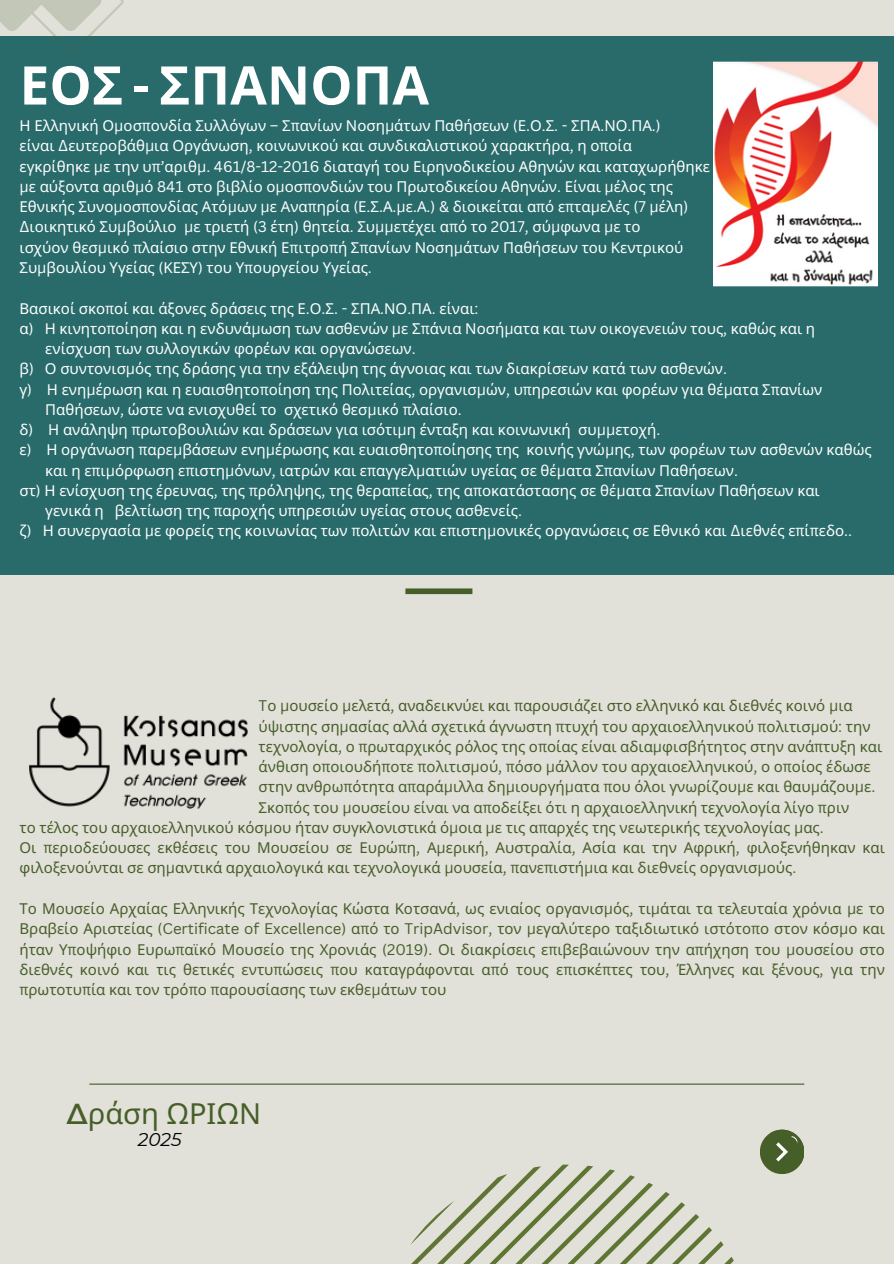
<style>
.page{position:relative;width:894px;height:1264px;background:#fff}
.page>*{position:absolute;margin:0;border:0;box-sizing:border-box;transform-origin:0 0}
.t1{font:700 53.25px "Noto Sans";color:#fff}
.t2{font:28.95px "Noto Sans";color:#465e28}
.t3{font:italic 18.6px "Montserrat";color:#000}
.t4{font:15px/20.2px "Noto Sans";color:#fff}
.t5{font:15px/20.2px "Noto Sans";color:#465e28}
.s1{font-family:"Aileron";font-weight:900}
.s2{font-family:"Canva Sans"}
.s3{font-family:"Montserrat"}
</style>
<div class="page">
<div style="left:0;top:0;width:893px;height:1263px;background:#e1e0d9"></div>
<div style="left:0;top:36px;width:893px;height:539px;background:#296b6b"></div>
<img style="left:713px;top:61px;width:164px;height:225px">
<hr style="left:89px;top:1083px;width:715px;height:1px;background:#465e28">
<div style="left:405px;top:588px;width:67px;height:6px;background:#465e28"></div>
<svg style="left:0;top:0;width:123px;height:53px"></svg>
<svg style="left:410px;top:1164px;width:324px;height:99px"></svg>
<div style="left:760px;top:1129px;width:43px;height:44px;background:#465e28;border-radius:50%"></div>
<svg style="left:766px;top:1129px;width:37px;height:37px"></svg>
<img style="left:29px;top:697px;width:218px;height:111px">
<p class="t1" style="left:20px;top:48px;width:411px">ΕΟΣ <span class="s1">-</span> ΣΠΑΝΟΠΑ</p>
<h1 class="t4" style="left:20px;top:115px;width:642px">Η Ελληνική Ο<span class="s2">μ</span>οσ<span class="s2">π</span>ονδία Συλλόγων <span class="s2">–</span> Σ<span class="s2">π</span>ανίων Νοση<span class="s2">μ</span>άτων Παθήσεων <span class="s2">(</span>Ε<span class="s2">.</span>Ο<span class="s2">.</span>Σ<span class="s2">. -</span> ΣΠΑ<span class="s2">.</span>ΝΟ<span class="s2">.</span>ΠΑ<span class="s2">.)</span></h1>
<p class="t4" style="left:20px;top:135px;width:691px">είναι <span class="s2">Δ</span>ευτεροβάθ<span class="s2">μ</span>ια Οργάνωση<span class="s2">,</span> κοινωνικού και συνδικαλιστικού χαρακτήρα<span class="s2">,</span> η ο<span class="s2">π</span>οία<br>εγκρίθηκε <span class="s2">μ</span>ε την υ<span class="s2">π’</span>αριθ<span class="s2">μ. 461/8-12-2016</span> διαταγή του Ειρηνοδικείου Αθηνών και καταχωρήθηκε</p>
<p class="t4" style="left:20px;top:176px;width:654px"><span class="s2">μ</span>ε αύξοντα αριθ<span class="s2">μ</span>ό <span class="s2">841</span> στο βιβλίο ο<span class="s2">μ</span>οσ<span class="s2">π</span>ονδιών του Πρωτοδικείου Αθηνών<span class="s2">.</span> Είναι <span class="s2">μ</span>έλος της</p>
<p class="t4" style="left:20px;top:196px;width:670px">Εθνικής Συνο<span class="s2">μ</span>οσ<span class="s2">π</span>ονδίας Ατό<span class="s2">μ</span>ων <span class="s2">μ</span>ε Ανα<span class="s2">π</span>ηρία <span class="s2">(</span>Ε<span class="s2">.</span>Σ<span class="s2">.</span>Α<span class="s2">.μ</span>ε<span class="s2">.</span>Α<span class="s2">.) &amp;</span> διοικείται α<span class="s2">π</span>ό ε<span class="s2">π</span>τα<span class="s2">μ</span>ελές <span class="s2">(7 μ</span>έλη<span class="s2">)</span></p>
<p class="t4" style="left:20px;top:216px;width:622px"><span class="s2">Δ</span>ιοικητικό Συ<span class="s2">μ</span>βούλιο <span class="s2">μ</span>ε τριετή <span class="s2">(3</span> έτη<span class="s2">)</span> θητεία<span class="s2">.</span> Συ<span class="s2">μμ</span>ετέχει α<span class="s2">π</span>ό το <span class="s2">2017,</span> σύ<span class="s2">μ</span>φωνα <span class="s2">μ</span>ε το</p>
<p class="t4" style="left:20px;top:237px;width:665px">ισχύον θεσ<span class="s2">μ</span>ικό <span class="s2">π</span>λαίσιο στην Εθνική Ε<span class="s2">π</span>ιτρο<span class="s2">π</span>ή Σ<span class="s2">π</span>ανίων Νοση<span class="s2">μ</span>άτων Παθήσεων του Κεντρικού</p>
<p class="t4" style="left:20px;top:257px;width:354px">Συ<span class="s2">μ</span>βουλίου Υγείας <span class="s2">(</span>ΚΕΣΥ<span class="s2">)</span> του Υ<span class="s2">π</span>ουργείου Υγείας<span class="s2">.</span></p>
<p class="t4" style="left:20px;top:297px;width:460px">Βασικοί σκο<span class="s2">π</span>οί και άξονες δράσεις της Ε<span class="s2">.</span>Ο<span class="s2">.</span>Σ<span class="s2">. -</span> ΣΠΑ<span class="s2">.</span>ΝΟ<span class="s2">.</span>ΠΑ<span class="s2">.</span> είναι<span class="s2">:</span></p>
<p class="t4" style="left:20px;top:318px;width:796px">α<span class="s2">)</span> Η κινητο<span class="s2">π</span>οίηση και η ενδυνά<span class="s2">μ</span>ωση των ασθενών <span class="s2">μ</span>ε Σ<span class="s2">π</span>άνια Νοσή<span class="s2">μ</span>ατα και των οικογενειών τους<span class="s2">,</span> καθώς και η</p>
<p class="t4" style="left:45px;top:338px;width:372px">ενίσχυση των συλλογικών φορέων και οργανώσεων<span class="s2">.</span></p>
<p class="t4" style="left:20px;top:358px;width:708px">β<span class="s2">)</span> Ο συντονισ<span class="s2">μ</span>ός της δράσης για την εξάλειψη της άγνοιας και των διακρίσεων κατά των ασθενών<span class="s2">.</span></p>
<p class="t4" style="left:20px;top:378px;width:804px">γ<span class="s2">)</span> Η ενη<span class="s2">μ</span>έρωση και η ευαισθητο<span class="s2">π</span>οίηση της Πολιτείας<span class="s2">,</span> οργανισ<span class="s2">μ</span>ών<span class="s2">,</span> υ<span class="s2">π</span>ηρεσιών και φορέων για θέ<span class="s2">μ</span>ατα Σ<span class="s2">π</span>ανίων</p>
<p class="t4" style="left:45px;top:399px;width:418px">Παθήσεων<span class="s2">,</span> ώστε να ενισχυθεί το σχετικό θεσ<span class="s2">μ</span>ικό <span class="s2">π</span>λαίσιο<span class="s2">.</span></p>
<p class="t4" style="left:20px;top:419px;width:15px">δ<span class="s2">)</span></p>
<p class="t4" style="left:48px;top:419px;width:613px">Η ανάληψη <span class="s2">π</span>ρωτοβουλιών και δράσεων για ισότι<span class="s2">μ</span>η ένταξη και κοινωνική συ<span class="s2">μμ</span>ετοχή<span class="s2">.</span></p>
<p class="t4" style="left:20px;top:439px;width:853px">ε<span class="s2">)</span> Η οργάνωση <span class="s2">π</span>αρε<span class="s2">μ</span>βάσεων ενη<span class="s2">μ</span>έρωσης και ευαισθητο<span class="s2">π</span>οίησης της κοινής γνώ<span class="s2">μ</span>ης<span class="s2">,</span> των φορέων των ασθενών καθώς</p>
<p class="t4" style="left:45px;top:459px;width:694px">και η ε<span class="s2">π</span>ι<span class="s2">μ</span>όρφωση ε<span class="s2">π</span>ιστη<span class="s2">μ</span>όνων<span class="s2">,</span> ιατρών και ε<span class="s2">π</span>αγγελ<span class="s2">μ</span>ατιών υγείας σε θέ<span class="s2">μ</span>ατα Σ<span class="s2">π</span>ανίων Παθήσεων<span class="s2">.</span></p>
<p class="t4" style="left:20px;top:480px;width:801px">στ<span class="s2">)</span> Η ενίσχυση της έρευνας<span class="s2">,</span> της <span class="s2">π</span>ρόληψης<span class="s2">,</span> της θερα<span class="s2">π</span>είας<span class="s2">,</span> της α<span class="s2">π</span>οκατάστασης σε θέ<span class="s2">μ</span>ατα Σ<span class="s2">π</span>ανίων Παθήσεων και</p>
<p class="t4" style="left:45px;top:500px;width:60px">γενικά η</p>
<p class="t4" style="left:115px;top:500px;width:408px">βελτίωση της <span class="s2">π</span>αροχής υ<span class="s2">π</span>ηρεσιών υγείας στους ασθενείς<span class="s2">.</span></p>
<p class="t4" style="left:20px;top:520px;width:14px">ζ<span class="s2">)</span></p>
<p class="t4" style="left:43px;top:520px;width:810px">Η συνεργασία <span class="s2">μ</span>ε φορείς της κοινωνίας των <span class="s2">π</span>ολιτών και ε<span class="s2">π</span>ιστη<span class="s2">μ</span>ονικές οργανώσεις σε Εθνικό και <span class="s2">Δ</span>ιεθνές ε<span class="s2">π</span>ί<span class="s2">π</span>εδο<span class="s2">..</span></p>
<p class="t5" style="left:258px;top:695px;width:595px"><span class="s2">T</span>ο <span class="s2">μ</span>ουσείο <span class="s2">μ</span>ελετά<span class="s2">,</span> αναδεικνύει και <span class="s2">π</span>αρουσιάζει στο ελληνικό και διεθνές κοινό <span class="s2">μ</span>ια</p>
<p class="t5" style="left:258px;top:715px;width:613px">ύψιστης ση<span class="s2">μ</span>ασίας αλλά σχετικά άγνωστη <span class="s2">π</span>τυχή του αρχαιοελληνικού <span class="s2">π</span>ολιτισ<span class="s2">μ</span>ού<span class="s2">:</span> την</p>
<p class="t5" style="left:258px;top:736px;width:625px">τεχνολογία<span class="s2">,</span> ο <span class="s2">π</span>ρωταρχικός ρόλος της ο<span class="s2">π</span>οίας είναι αδια<span class="s2">μ</span>φισβήτητος στην ανά<span class="s2">π</span>τυξη και</p>
<p class="t5" style="left:258px;top:756px;width:613px">άνθιση ο<span class="s2">π</span>οιουδή<span class="s2">π</span>οτε <span class="s2">π</span>ολιτισ<span class="s2">μ</span>ού<span class="s2">, π</span>όσο <span class="s2">μ</span>άλλον του αρχαιοελληνικού<span class="s2">,</span> ο ο<span class="s2">π</span>οίος έδωσε</p>
<p class="t5" style="left:258px;top:776px;width:618px">στην ανθρω<span class="s2">π</span>ότητα α<span class="s2">π</span>αρά<span class="s2">μ</span>ιλλα δη<span class="s2">μ</span>ιουργή<span class="s2">μ</span>ατα <span class="s2">π</span>ου όλοι γνωρίζου<span class="s2">μ</span>ε και θαυ<span class="s2">μ</span>άζου<span class="s2">μ</span>ε<span class="s2">.</span></p>
<p class="t5" style="left:258px;top:796px;width:592px">Σκο<span class="s2">π</span>ός του <span class="s2">μ</span>ουσείου είναι να α<span class="s2">π</span>οδείξει ότι η αρχαιοελληνική τεχνολογία λίγο <span class="s2">π</span>ριν</p>
<p class="t5" style="left:20px;top:817px;width:805px">το τέλος του αρχαιοελληνικού κόσ<span class="s2">μ</span>ου ήταν συγκλονιστικά ό<span class="s2">μ</span>οια <span class="s2">μ</span>ε τις α<span class="s2">π</span>αρχές της νεωτερικής τεχνολογίας <span class="s2">μ</span>ας<span class="s2">.</span></p>
<p class="t5" style="left:20px;top:837px;width:402px">Οι <span class="s2">π</span>εριοδεύουσες εκθέσεις του Μουσείου σε Ευρώ<span class="s2">π</span>η<span class="s2">,</span></p>
<p class="t5" style="left:20px;top:837px;width:866px;text-indent:407px">Α<span class="s2">μ</span>ερική<span class="s2">,</span> Αυστραλία<span class="s2">,</span> Ασία και την Αφρική<span class="s2">,</span> φιλοξενήθηκαν και φιλοξενούνται σε ση<span class="s2">μ</span>αντικά αρχαιολογικά και τεχνολογικά <span class="s2">μ</span>ουσεία<span class="s2">, π</span>ανε<span class="s2">π</span>ιστή<span class="s2">μ</span>ια και διεθνείς οργανισ<span class="s2">μ</span>ούς<span class="s2">.</span></p>
<p class="t5" style="left:20px;top:898px;width:866px">Το Μουσείο Αρχαίας Ελληνικής Τεχνολογίας Κώστα Κοτσανά<span class="s2">,</span> ως ενιαίος οργανισ<span class="s2">μ</span>ός<span class="s2">,</span> τι<span class="s2">μ</span>άται τα τελευταία χρόνια <span class="s2">μ</span>ε το</p>
<p class="t5" style="left:20px;top:918px;width:866px;text-align:justify">Βραβείο Αριστείας <span class="s2">(Certificate of Excellence)</span> α<span class="s2">π</span>ό το <span class="s2">TripAdvisor,</span> τον <span class="s2">μ</span>εγαλύτερο ταξιδιωτικό ιστότο<span class="s2">π</span>ο στον κόσ<span class="s2">μ</span>ο και ήταν Υ<span class="s2">π</span>οψήφιο Ευρω<span class="s2">π</span>αϊκό Μουσείο της Χρονιάς <span class="s2">(2019).</span> Οι διακρίσεις ε<span class="s2">π</span>ιβεβαιώνουν την α<span class="s2">π</span>ήχηση του <span class="s2">μ</span>ουσείου στο διεθνές κοινό και τις θετικές εντυ<span class="s2">π</span>ώσεις <span class="s2">π</span>ου καταγράφονται α<span class="s2">π</span>ό τους ε<span class="s2">π</span>ισκέ<span class="s2">π</span>τες του<span class="s2">,</span> Έλληνες και ξένους<span class="s2">,</span> για την <span class="s2">π</span>ρωτοτυ<span class="s2">π</span>ία και τον τρό<span class="s2">π</span>ο <span class="s2">π</span>αρουσίασης των εκθε<span class="s2">μ</span>άτων του</p>
<p class="t2" style="left:66px;top:1092px;width:196px"><span class="s3">Δ</span>ράση ΩΡΙΩΝ</p>
<p class="t3" style="left:138px;top:1128px;width:45px">2025</p>
</div>
